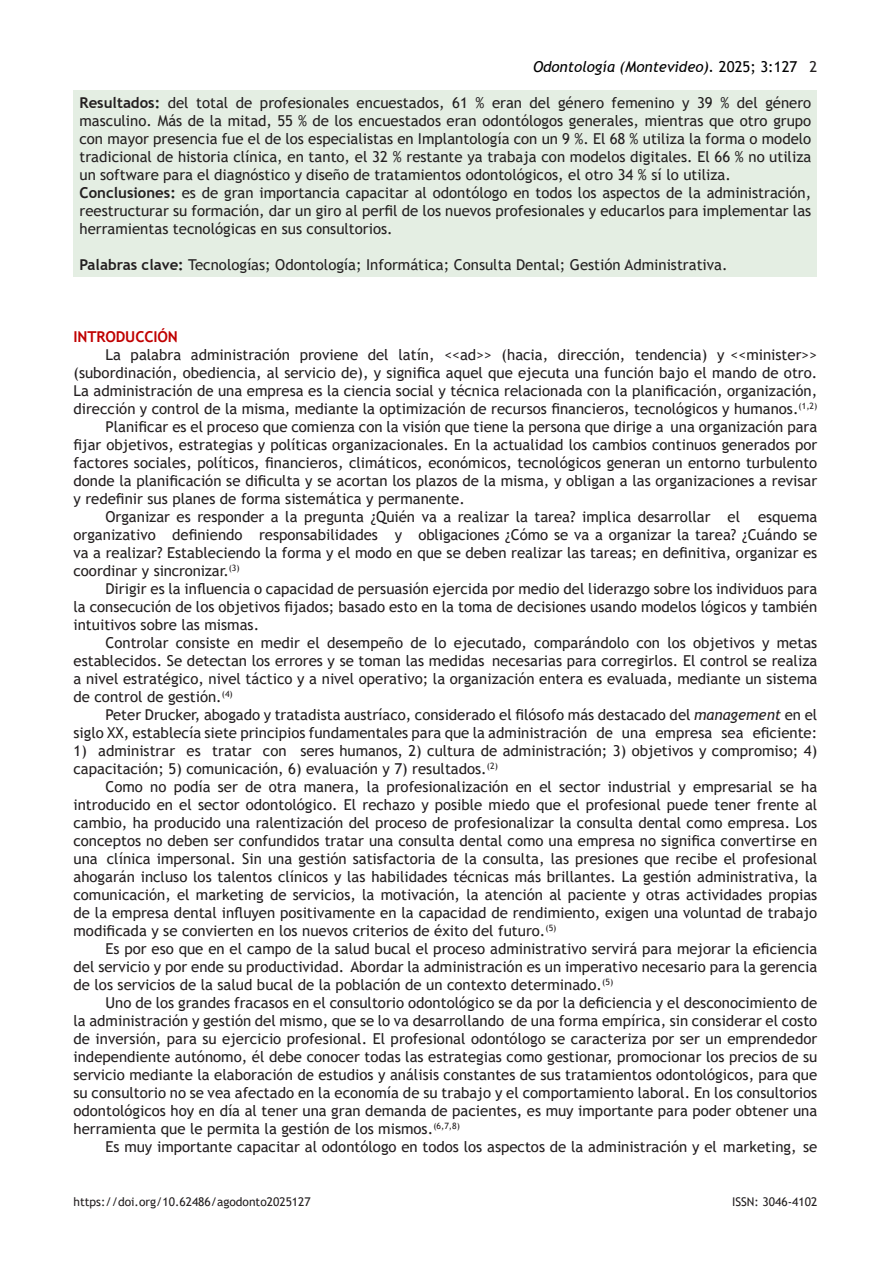
<style>
.page{position:relative;width:893px;height:1263px;background:#fff}
.page>*{position:absolute;margin:0;border:0;box-sizing:border-box;transform-origin:0 0}
.No_Spacing{font:15px/18px "Trebuchet MS";color:#231f20;text-align:justify}
.t1{font:italic 15px "Trebuchet MS";color:#000}
.No_Spacing-2{font:700 15px "Trebuchet MS";letter-spacing:-.01em;color:#c00000}
.t2{font:12px "Trebuchet MS";color:#231f20}
.s1{font-style:normal}
.s2{font-style:normal;color:#231f20}
.s3{font-weight:700}
.s4{font-style:italic}
</style>
<div class="page">
<div style="left:74px;top:90px;width:743px;height:186px;background:#e4eee3"></div>
<p class="t1" style="left:533px;top:58px;width:286px">Odontología (Montevideo). <span class="s1">2025; 3:127</span> <span class="s2">2</span></p>
<p class="No_Spacing" style="left:80px;top:94px;width:733px"><span class="s3">Resultados:</span> del total de profesionales encuestados, 61 % eran del género femenino y 39 % del género masculino. Más de la mitad, 55 % de los encuestados eran odontólogos generales, mientras que otro grupo con mayor presencia fue el de los especialistas en Implantología con un 9 %. El 68 % utiliza la forma o modelo tradicional de historia clínica, en tanto, el 32 % restante ya trabaja con modelos digitales. El 66 % no utiliza un software para el diagnóstico y diseño de tratamientos odontológicos, el otro 34 % sí lo utiliza.</p>
<p class="No_Spacing" style="left:80px;top:184px;width:733px"><span class="s3">Conclusiones:</span> es de gran importancia capacitar al odontólogo en todos los aspectos de la administración, reestructurar su formación, dar un giro al perfil de los nuevos profesionales y educarlos para implementar las herramientas tecnológicas en sus consultorios.</p>
<p class="No_Spacing" style="left:80px;top:256px;width:650px"><span class="s3">Palabras clave:</span> Tecnologías; Odontología; Informática; Consulta Dental; Gestión Administrativa.</p>
<p class="No_Spacing-2" style="left:74px;top:327px;width:106px">INTRODUCCIÓN</p>
<p class="No_Spacing" style="left:74px;top:346px;width:745px;text-indent:32px">La palabra administración proviene del latín, &lt;&lt;ad&gt;&gt; (hacia, dirección, tendencia) y &lt;&lt;minister&gt;&gt; (subordinación, obediencia, al servicio de), y significa aquel que ejecuta una función bajo el mando de otro.<br>La administración de una empresa es la ciencia social y técnica relacionada con la planificación, organización, dirección y control de la misma, mediante la optimización de recursos financieros, tecnológicos y humanos.<sup>(1,2)</sup></p>
<p class="No_Spacing" style="left:74px;top:418px;width:745px;text-indent:32px">Planificar es el proceso que comienza con la visión que tiene la persona que dirige a una organización para fijar objetivos, estrategias y políticas organizacionales. En la actualidad los cambios continuos generados por factores sociales, políticos, financieros, climáticos, económicos, tecnológicos generan un entorno turbulento donde la planificación se dificulta y se acortan los plazos de la misma, y obligan a las organizaciones a revisar y redefinir sus planes de forma sistemática y permanente.</p>
<p class="No_Spacing" style="left:74px;top:508px;width:745px;text-indent:32px">Organizar es responder a la pregunta ¿Quién va a realizar la tarea? implica desarrollar el esquema organizativo definiendo responsabilidades y obligaciones ¿Cómo se va a organizar la tarea? ¿Cuándo se va a realizar? Estableciendo la forma y el modo en que se deben realizar las tareas; en definitiva, organizar es coordinar y sincronizar.<sup>(3)</sup></p>
<p class="No_Spacing" style="left:74px;top:580px;width:745px;text-indent:32px">Dirigir es la influencia o capacidad de persuasión ejercida por medio del liderazgo sobre los individuos para la consecución de los objetivos fijados; basado esto en la toma de decisiones usando modelos lógicos y también intuitivos sobre las mismas.</p>
<p class="No_Spacing" style="left:74px;top:634px;width:745px;text-indent:32px">Controlar consiste en medir el desempeño de lo ejecutado, comparándolo con los objetivos y metas establecidos. Se detectan los errores y se toman las medidas necesarias para corregirlos. El control se realiza a nivel estratégico, nivel táctico y a nivel operativo; la organización entera es evaluada, mediante un sistema de control de gestión.<sup>(4)</sup></p>
<p class="No_Spacing" style="left:74px;top:706px;width:745px;text-align:right">Peter Drucker, abogado y tratadista austríaco, considerado el filósofo más destacado del <span class="s4">management</span> en el siglo XX, establecía siete principios fundamentales para que la administración de una empresa sea eficiente:</p>
<p class="No_Spacing" style="left:74px;top:742px;width:745px">1) administrar es tratar con seres humanos, 2) cultura de administración; 3) objetivos y compromiso; 4) capacitación; 5) comunicación, 6) evaluación y 7) resultados.<sup>(2)</sup></p>
<p class="No_Spacing" style="left:74px;top:778px;width:745px;text-indent:32px">Como no podía ser de otra manera, la profesionalización en el sector industrial y empresarial se ha introducido en el sector odontológico. El rechazo y posible miedo que el profesional puede tener frente al cambio, ha producido una ralentización del proceso de profesionalizar la consulta dental como empresa. Los conceptos no deben ser confundidos tratar una consulta dental como una empresa no significa convertirse en una clínica impersonal. Sin una gestión satisfactoria de la consulta, las presiones que recibe el profesional ahogarán incluso los talentos clínicos y las habilidades técnicas más brillantes. La gestión administrativa, la comunicación, el marketing de servicios, la motivación, la atención al paciente y otras actividades propias de la empresa dental influyen positivamente en la capacidad de rendimiento, exigen una voluntad de trabajo modificada y se convierten en los nuevos criterios de éxito del futuro.<sup>(5)</sup></p>
<p class="No_Spacing" style="left:74px;top:940px;width:745px;text-indent:32px">Es por eso que en el campo de la salud bucal el proceso administrativo servirá para mejorar la eficiencia del servicio y por ende su productividad. Abordar la administración es un imperativo necesario para la gerencia de los servicios de la salud bucal de la población de un contexto determinado.<sup>(5)</sup></p>
<p class="No_Spacing" style="left:74px;top:994px;width:745px;text-indent:32px">Uno de los grandes fracasos en el consultorio odontológico se da por la deficiencia y el desconocimiento de la administración y gestión del mismo, que se lo va desarrollando de una forma empírica, sin considerar el costo de inversión, para su ejercicio profesional. El profesional odontólogo se caracteriza por ser un emprendedor independiente autónomo, él debe conocer todas las estrategias como gestionar, promocionar los precios de su servicio mediante la elaboración de estudios y análisis constantes de sus tratamientos odontológicos, para que su consultorio no se vea afectado en la economía de su trabajo y el comportamiento laboral. En los consultorios odontológicos hoy en día al tener una gran demanda de pacientes, es muy importante para poder obtener una herramienta que le permita la gestión de los mismos.<sup>(6,7,8)</sup></p>
<p class="No_Spacing" style="left:105px;top:1138px;width:713px">Es muy importante capacitar al odontólogo en todos los aspectos de la administración y el marketing, se</p>
<p class="t2" style="left:74px;top:1194px;width:239px">https://doi.org/10.62486/agodonto2025127</p>
<p class="t2" style="left:732px;top:1194px;width:87px">ISSN: 3046-4102</p>
</div>
